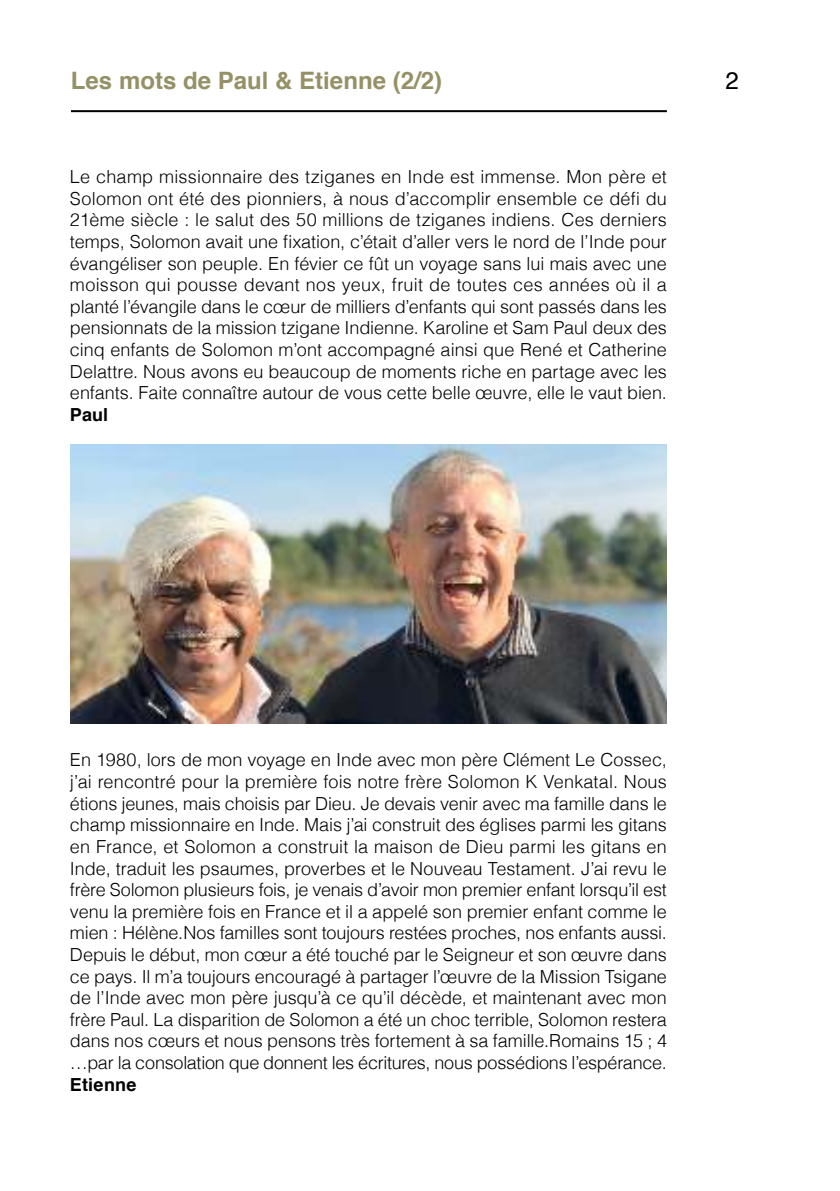
<style>
.page{position:relative;width:840px;height:1191px;background:#fff}
.page>*{position:absolute;margin:0;border:0;box-sizing:border-box;transform-origin:0 0}
.t1{font:700 24px "Helvetica";color:#959167}
.t2{font:24px "Helvetica";color:#000}
.t3{font:300 18px/21.6px "Helvetica";letter-spacing:-.01em;color:#000;text-align:justify}
.t4{font:700 18px "Helvetica";letter-spacing:.01em;color:#000}
</style>
<div class="page">
<hr style="left:71px;top:110px;width:595px;height:2px;background:#000">
<img style="left:71px;top:444px;width:595px;height:279px">
<h1 class="t1" style="left:71px;top:61px;width:372px">Les mots de Paul &amp; Etienne (2/2)</h1>
<p class="t3" style="left:70px;top:166px;width:598px">Le champ missionnaire des tziganes en Inde est immense. Mon père et Solomon ont été des pionniers, à nous d’accomplir ensemble ce défi du 21ème siècle : le salut des 50 millions de tziganes indiens. Ces derniers temps, Solomon avait une fixation, c’était d’aller vers le nord de l’Inde pour évangéliser son peuple. En févier ce fût un voyage sans lui mais avec une moisson qui pousse devant nos yeux, fruit de toutes ces années où il a planté l’évangile dans le cœur de milliers d’enfants qui sont passés dans les pensionnats de la mission tzigane Indienne. Karoline et Sam Paul deux des cinq enfants de Solomon m’ont accompagné ainsi que René et Catherine Delattre. Nous avons eu beaucoup de moments riche en partage avec les enfants. Faite connaître autour de vous cette belle œuvre, elle le vaut bien.</p>
<p class="t4" style="left:70px;top:400px;width:40px">Paul</p>
<h1 class="t2" style="left:725px;top:67px;width:15px">2</h1>
<p class="t3" style="left:70px;top:749px;width:598px">En 1980, lors de mon voyage en Inde avec mon père Clément Le Cossec, j’ai rencontré pour la première fois notre frère Solomon K Venkatal. Nous étions jeunes, mais choisis par Dieu. Je devais venir avec ma famille dans le champ missionnaire en Inde. Mais j’ai construit des églises parmi les gitans en France, et Solomon a construit la maison de Dieu parmi les gitans en Inde, traduit les psaumes, proverbes et le Nouveau Testament. J’ai revu le frère Solomon plusieurs fois, je venais d’avoir mon premier enfant lorsqu’il est venu la première fois en France et il a appelé son premier enfant comme le mien : Hélène.Nos familles sont toujours restées proches, nos enfants aussi.<br>Depuis le début, mon cœur a été touché par le Seigneur et son œuvre dans ce pays. Il m’a toujours encouragé à partager l’œuvre de la Mission Tsigane de l’Inde avec mon père jusqu’à ce qu’il décède, et maintenant avec mon frère Paul. La disparition de Solomon a été un choc terrible, Solomon restera dans nos cœurs et nous pensons très fortement à sa famille.Romains 15 ; 4 …par la consolation que donnent les écritures, nous possédions l’espérance.</p>
<p class="t4" style="left:70px;top:1069px;width:68px">Etienne</p>
</div>
